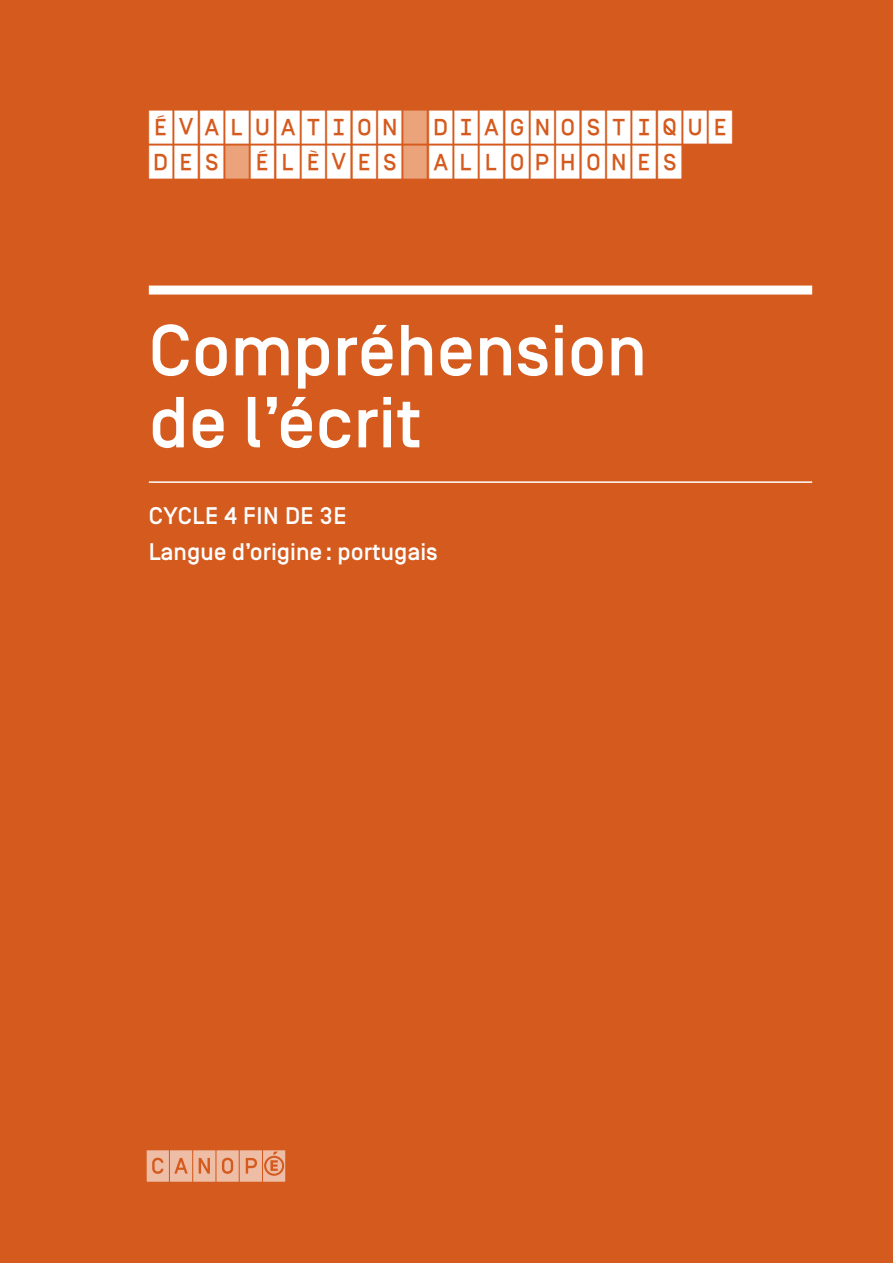
<style>
.page{position:relative;width:893px;height:1263px;background:#d55a1e}
.page>*{position:absolute;margin:0;border:0;box-sizing:border-box;transform-origin:0 0}
.t1{font:500 72px/72px "Simplon BP";color:#fff}
.t2{font:500 33px/35.2px "Simplon CNDP";letter-spacing:.04em;color:#fff}
.t3{font:500 24px/36px "Simplon BP";color:#fff}
</style>
<div class="page">
<svg style="left:147px;top:1150px;width:138px;height:32px"></svg>
<div style="left:149px;top:286px;width:663px;height:9px;background:#fff"></div>
<hr style="left:149px;top:481px;width:663px;height:2px;background:#fff">
<p class="t2" style="left:149px;top:109px;width:585px">ÉVALUATION DIAGNOSTIQUE<br>DES ÉLÈVES ALLOPHONES</p>
<h1 class="t1" style="left:149px;top:316px;width:500px">Compréhension de l’écrit</h1>
<p class="t3" style="left:149px;top:498px;width:290px">CYCLE 4 FIN DE 3E<br>Langue d’origine: portugais</p>
</div>
